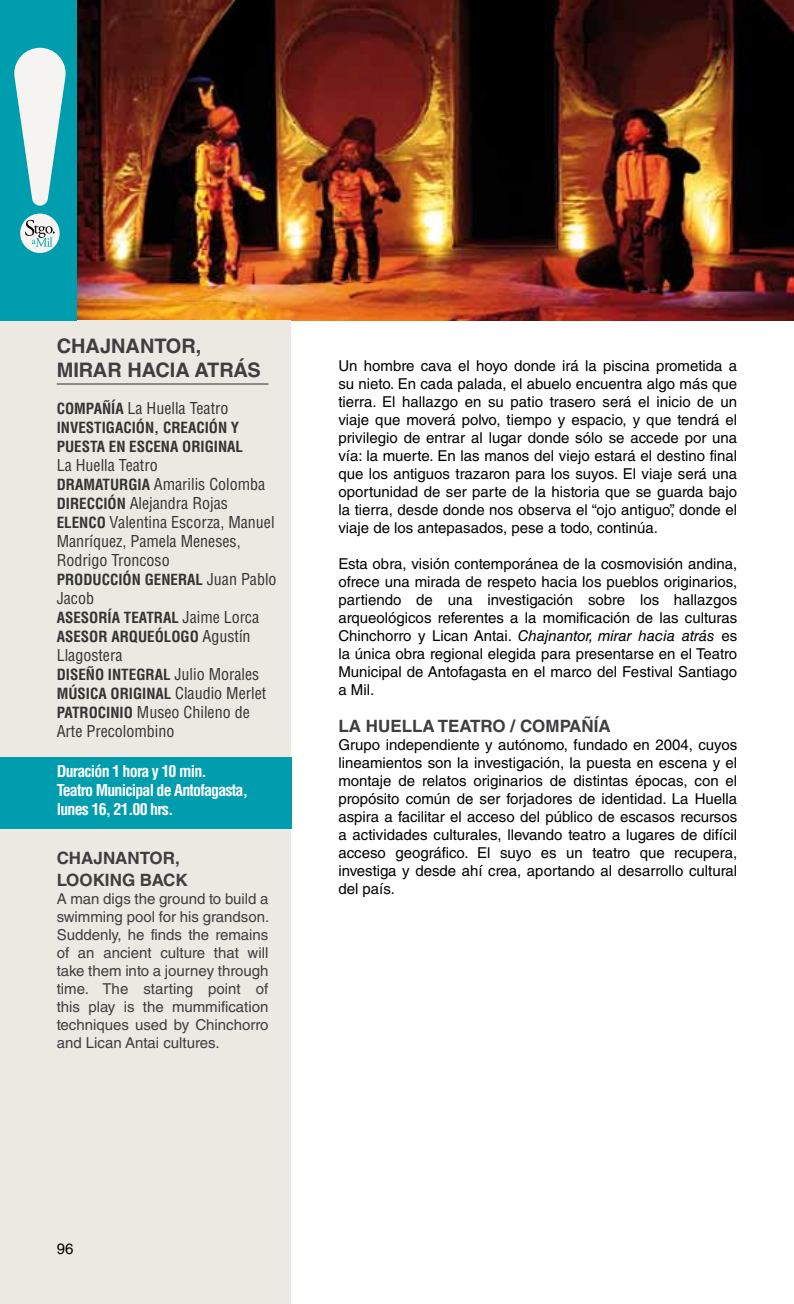
<style>
.page{position:relative;width:794px;height:1304px;background:#fff}
.page>*{position:absolute;margin:0;border:0;box-sizing:border-box;transform-origin:0 0}
.t1{font:700 20px/24px "Helvetica LT Std";color:#3e3d40}
.t2{font:700 17px/22px "Helvetica LT Std";color:#3e3d40}
.t3{font:condensed 16px/19px "Helvetica LT Std";color:#333}
.t4{font:700 condensed 16px/19px "Helvetica LT Std";letter-spacing:-.05em;color:#fff}
.t5{font:15px/18px "Helvetica LT Std";color:#000;text-align:justify}
.t6{font:15px/18px "Helvetica LT Std";color:#3e3d40;text-align:justify}
.t7{font:700 condensed 15px/19px "Helvetica LT Std";color:#333}
.s1{font-weight:700;font-size:15px}
.s2{font-weight:400;font-size:16px}
.s3{font-style:italic}
</style>
<div class="page">
<img style="left:77px;top:0;width:717px;height:320px">
<div style="left:0;top:320px;width:291px;height:984px;background:#ece9e2"></div>
<hr style="left:57px;top:383px;width:211px;height:2px;background:#6b6c6e">
<div style="left:0;top:0;width:77px;height:320px;background:#009daf"></div>
<svg style="left:14px;top:48px;width:52px;height:158px"></svg>
<div style="left:20px;top:214px;width:40px;height:39px;background:#f6f4f0;border-radius:50%"></div>
<svg style="left:25px;top:220px;width:30px;height:27px"></svg>
<div style="left:0;top:757px;width:291px;height:71px;background:#009daf"></div>
<h1 class="t1" style="left:57px;top:333px;width:205px">CHAJNANTOR,<br>MIRAR HACIA ATRÁS</h1>
<p class="t3" style="left:57px;top:399px;width:173px"><span class="s1">COMPAÑÍA</span> La Huella Teatro</p>
<p class="t7" style="left:57px;top:418px;width:188px">INVESTIGACIÓN, CREACIÓN Y<br>PUESTA EN ESCENA ORIGINAL</p>
<p class="t3" style="left:57px;top:456px;width:219px">La Huella Teatro<br><span class="s1">DRAMATURGIA</span> Amarilis Colomba<br><span class="s1">DIRECCIÓN</span> Alejandra Rojas<br><span class="s1">ELENCO</span> Valentina Escorza, Manuel<br>Manríquez, Pamela Meneses,<br>Rodrigo Troncoso</p>
<p class="t7" style="left:57px;top:570px;width:221px">PRODUCCIÓN GENERAL <span class="s2">Juan Pablo</span></p>
<p class="t3" style="left:57px;top:589px;width:39px">Jacob</p>
<p class="t7" style="left:57px;top:608px;width:204px">ASESORÍA TEATRAL <span class="s2">Jaime Lorca<br></span>ASESOR ARQUEÓLOGO <span class="s2">Agustín</span></p>
<p class="t3" style="left:57px;top:646px;width:67px">Llagostera</p>
<p class="t7" style="left:57px;top:665px;width:211px">DISEÑO INTEGRAL <span class="s2">Julio Morales<br></span>MÚSICA ORIGINAL <span class="s2">Claudio Merlet</span></p>
<p class="t3" style="left:57px;top:703px;width:195px"><span class="s1">PATROCINIO</span> Museo Chileno de<br>Arte Precolombino</p>
<p class="t4" style="left:57px;top:762px;width:193px">Duración 1 hora y 10 min.<br>Teatro Municipal de Antofagasta, lunes 16, 21.00 hrs.</p>
<p class="t2" style="left:57px;top:847px;width:133px">CHAJNANTOR,<br>LOOKING BACK</p>
<p class="t6" style="left:57px;top:890px;width:214px">A man digs the ground to build a swimming pool for his grandson.<br>Suddenly, he finds the remains of an ancient culture that will take them into a journey through time. The starting point of this play is the mummification techniques used by Chinchorro and Lican Antai cultures.</p>
<p class="t5" style="left:338px;top:357px;width:400px">Un hombre cava el hoyo donde irá la piscina prometida a su nieto. En cada palada, el abuelo encuentra algo más que tierra. El hallazgo en su patio trasero será el inicio de un viaje que moverá polvo, tiempo y espacio, y que tendrá el privilegio de entrar al lugar donde sólo se accede por una vía: la muerte. En las manos del viejo estará el destino final que los antiguos trazaron para los suyos. El viaje será una oportunidad de ser parte de la historia que se guarda bajo la tierra, desde donde nos observa el “ojo antiguo”, donde el viaje de los antepasados, pese a todo, continúa.</p>
<p class="t5" style="left:338px;top:555px;width:400px">Esta obra, visión contemporánea de la cosmovisión andina, ofrece una mirada de respeto hacia los pueblos originarios, partiendo de una investigación sobre los hallazgos arqueológicos referentes a la momificación de las culturas Chinchorro y Lican Antai. <span class="s3">Chajnantor, mirar hacia atrás</span> es la única obra regional elegida para presentarse en el Teatro Municipal de Antofagasta en el marco del Festival Santiago a Mil.</p>
<p class="t2" style="left:338px;top:715px;width:274px">LA HUELLA TEATRO / COMPAÑÍA</p>
<p class="t5" style="left:338px;top:736px;width:400px">Grupo independiente y autónomo, fundado en 2004, cuyos lineamientos son la investigación, la puesta en escena y el montaje de relatos originarios de distintas épocas, con el propósito común de ser forjadores de identidad. La Huella aspira a facilitar el acceso del público de escasos recursos a actividades culturales, llevando teatro a lugares de difícil acceso geográfico. El suyo es un teatro que recupera, investiga y desde ahí crea, aportando al desarrollo cultural del país.</p>
<p class="t5" style="left:57px;top:1240px;width:18px">96</p>
</div>
